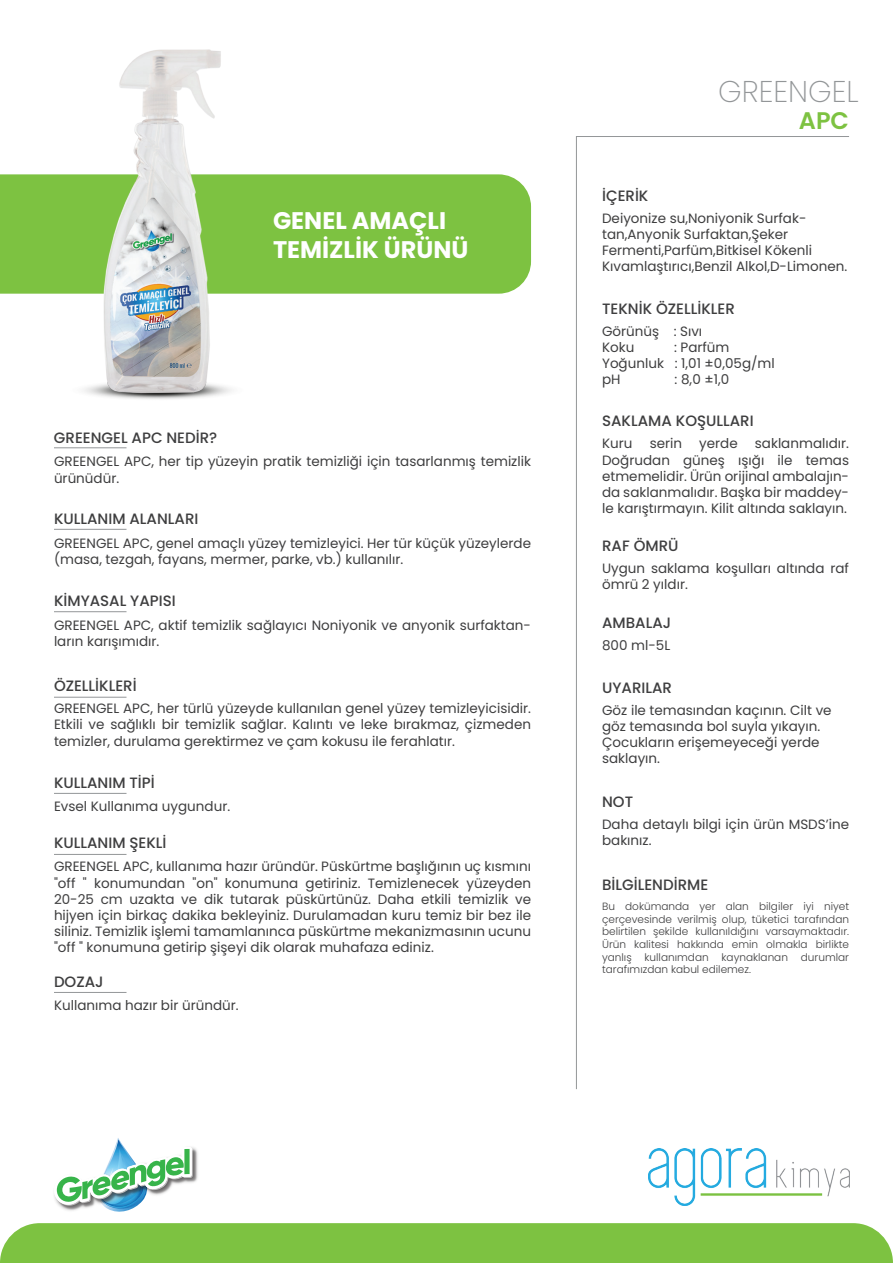
<style>
.page{position:relative;width:893px;height:1263px;background:#fff}
.page>*{position:absolute;margin:0;border:0;box-sizing:border-box;transform-origin:0 0}
.t1{font:200 30px "Poppins";color:#939698}
.t2{font:700 24px/28.8px "Poppins";color:#fff}
.t3{font:600 24px "Poppins";color:#7dc241}
.t4{font:500 15px "Poppins";color:#3e3e3f}
.t5{font:13.5px/16.2px "Poppins";color:#3e3e3f}
.t6{font:300 10.5px/12.6px "Poppins";color:#3e3e3f;text-align:justify}
</style>
<div class="page">
<div style="left:0;top:174px;width:531px;height:120px;background:#7dc241"></div>
<img style="left:649px;top:1149px;width:200px;height:56px">
<svg style="left:576px;top:136px;width:273px;height:954px"></svg>
<hr style="left:54px;top:447px;width:72px;height:1px;background:#939698">
<hr style="left:54px;top:529px;width:72px;height:1px;background:#939698">
<hr style="left:54px;top:611px;width:72px;height:1px;background:#939698">
<hr style="left:54px;top:697px;width:72px;height:1px;background:#939698">
<hr style="left:54px;top:793px;width:72px;height:1px;background:#939698">
<hr style="left:54px;top:992px;width:72px;height:1px;background:#939698">
<hr style="left:54px;top:854px;width:72px;height:1px;background:#939698">
<div style="left:0;top:1223px;width:893px;height:40px;background:#7dc241"></div>
<img style="left:193px;top:1147px;width:5px;height:36px">
<svg style="left:54px;top:1138px;width:139px;height:74px"></svg>
<img style="left:34px;top:49px;width:255px;height:350px">
<h2 class="t2" style="left:273px;top:206px;width:197px">GENEL AMAÇLI<br>TEMİZLİK ÜRÜNÜ</h2>
<p class="t4" style="left:54px;top:429px;width:165px">GREENGEL APC NEDİR?</p>
<p class="t5" style="left:54px;top:453px;width:479px">GREENGEL APC, her tip yüzeyin pratik temizliği için tasarlanmış temizlik ürünüdür.</p>
<p class="t4" style="left:54px;top:510px;width:146px">KULLANIM ALANLARI</p>
<p class="t5" style="left:54px;top:535px;width:479px">GREENGEL APC, genel amaçlı yüzey temizleyici. Her tür küçük yüzeylerde (masa, tezgah, fayans, mermer, parke, vb.) kullanılır.</p>
<p class="t4" style="left:54px;top:592px;width:123px">KİMYASAL YAPISI</p>
<p class="t5" style="left:54px;top:617px;width:479px">GREENGEL APC, aktif temizlik sağlayıcı Noniyonik ve anyonik surfaktan&shy;ların karışımıdır.</p>
<p class="t4" style="left:54px;top:677px;width:84px">ÖZELLİKLERİ</p>
<p class="t5" style="left:54px;top:700px;width:479px;text-align:justify">GREENGEL APC, her türlü yüzeyde kullanılan genel yüzey temizleyicisidir.<br>Etkili ve sağlıklı bir temizlik sağlar. Kalıntı ve leke bırakmaz, çizmeden temizler, durulama gerektirmez ve çam kokusu ile ferahlatır.</p>
<p class="t4" style="left:54px;top:773px;width:102px">KULLANIM TİPİ</p>
<p class="t5" style="left:54px;top:798px;width:178px">Evsel Kullanıma uygundur.</p>
<p class="t4" style="left:54px;top:834px;width:114px">KULLANIM ŞEKLİ</p>
<p class="t5" style="left:54px;top:859px;width:479px;text-align:justify">GREENGEL APC, kullanıma hazır üründür. Püskürtme başlığının uç kısmını "off " konumundan "on" konumuna getiriniz. Temizlenecek yüzeyden 20-25 cm uzakta ve dik tutarak püskürtünüz. Daha etkili temizlik ve hijyen için birkaç dakika bekleyiniz. Durulamadan kuru temiz bir bez ile siliniz. Temizlik işlemi tamamlanınca püskürtme mekanizmasının ucunu "off " konumuna getirip şişeyi dik olarak muhafaza ediniz.</p>
<p class="t4" style="left:54px;top:972px;width:51px">DOZAJ</p>
<p class="t5" style="left:54px;top:997px;width:186px">Kullanıma hazır bir üründür.</p>
<p class="t4" style="left:602px;top:187px;width:48px">İÇERİK</p>
<h1 class="t1" style="left:718px;top:74px;width:142px">GREENGEL</h1>
<h2 class="t3" style="left:799px;top:107px;width:52px">APC</h2>
<p class="t5" style="left:602px;top:210px;width:247px">Deiyonize su,Noniyonik Surfak&shy;tan,Anyonik Surfaktan,Şeker Fermenti,Parfüm,Bitkisel Kökenli Kıvamlaştırıcı,Benzil Alkol,D-Limonen.</p>
<p class="t4" style="left:602px;top:300px;width:134px">TEKNİK ÖZELLİKLER</p>
<p class="t5" style="left:602px;top:323px;width:102px">Görünüş : Sıvı<br>Koku</p>
<p class="t5" style="left:602px;top:339px;width:174px;text-indent:72px">: Parfüm<br>Yoğunluk : 1,01 ±0,05g/ml pH</p>
<p class="t5" style="left:675px;top:371px;width:56px">: 8,0 ±1,0</p>
<p class="t4" style="left:602px;top:412px;width:153px">SAKLAMA KOŞULLARI</p>
<p class="t5" style="left:602px;top:435px;width:32px">Kuru</p>
<p class="t5" style="left:650px;top:435px;width:34px">serin</p>
<p class="t5" style="left:699px;top:435px;width:40px">yerde</p>
<p class="t5" style="left:602px;top:435px;width:248px;text-align:justify;text-indent:153px">saklanmalıdır.<br>Doğrudan güneş ışığı ile temas etmemelidir. Ürün orijinal ambalajın&shy;da saklanmalıdır. Başka bir maddey&shy;le karıştırmayın. Kilit altında saklayın.</p>
<p class="t4" style="left:602px;top:537px;width:78px">RAF ÖMRÜ</p>
<p class="t5" style="left:602px;top:560px;width:248px">Uygun saklama koşulları altında raf ömrü 2 yıldır.</p>
<p class="t4" style="left:602px;top:614px;width:71px">AMBALAJ</p>
<p class="t5" style="left:602px;top:637px;width:70px">800 ml-5L</p>
<p class="t4" style="left:602px;top:679px;width:71px">UYARILAR</p>
<p class="t5" style="left:602px;top:702px;width:231px">Göz ile temasından kaçının. Cilt ve göz temasında bol suyla yıkayın.<br>Çocukların erişemeyeceği yerde saklayın.</p>
<p class="t4" style="left:602px;top:793px;width:33px">NOT</p>
<p class="t5" style="left:602px;top:816px;width:248px">Daha detaylı bilgi için ürün MSDS’ine bakınız.</p>
<p class="t4" style="left:602px;top:876px;width:108px">BİLGİLENDİRME</p>
<p class="t6" style="left:602px;top:900px;width:248px">Bu dokümanda yer alan bilgiler iyi niyet çerçevesinde verilmiş olup, tüketici tarafından belirtilen şekilde kullanıldığını varsaymaktadır.<br>Ürün kalitesi hakkında emin olmakla birlikte yanlış kullanımdan kaynaklanan durumlar tarafımızdan kabul edilemez.</p>
</div>
